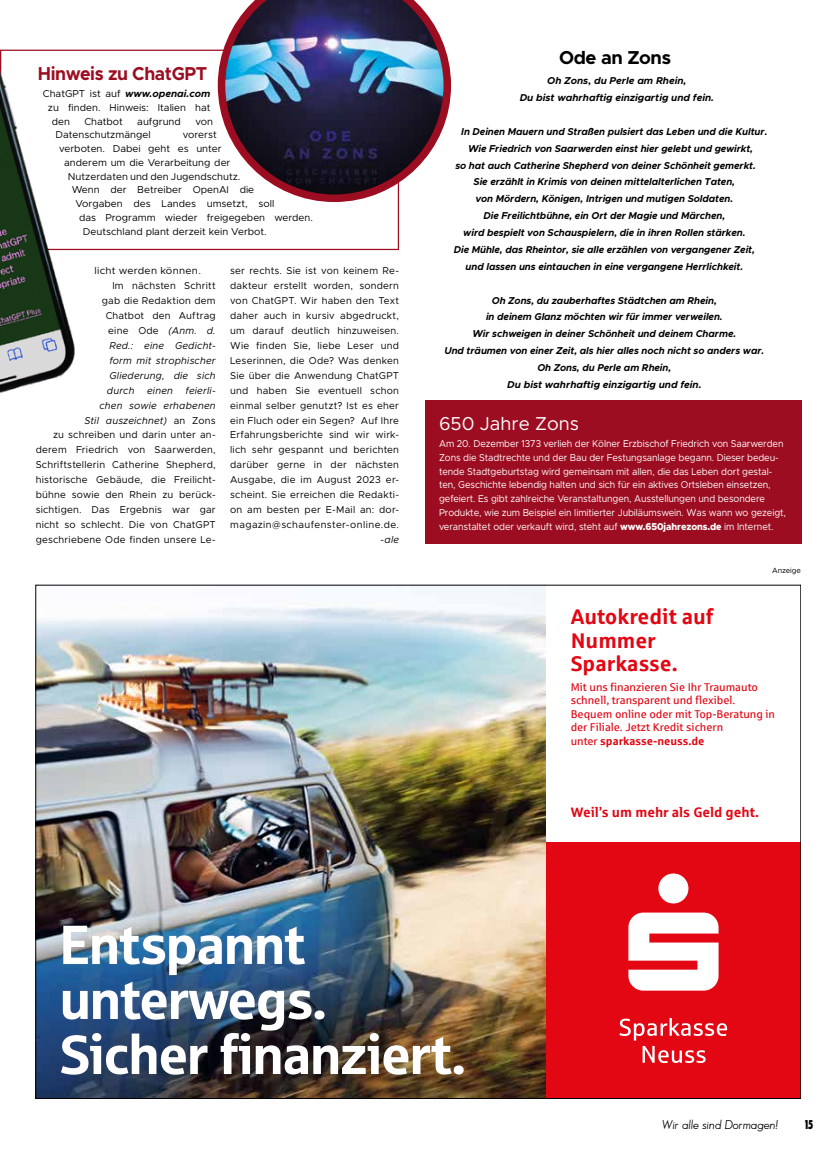
<style>
.page{position:relative;width:833px;height:1152px;background:#fff}
.page>*{position:absolute;margin:0;border:0;box-sizing:border-box;transform-origin:0 0}
.t1{font:55px/55px "Sparkasse Head";color:#fff}
.t2{font:700 21.25px/23.4px "Sparkasse Rg";color:#e30613}
.t3{font:700 18.75px "Metropolis";letter-spacing:-.02em;color:#9d0d21;scale:.95 1}
.t4{font:18.75px "Metropolis";color:#fff}
.t5{font:700 18.75px "Metropolis";letter-spacing:-.02em;color:#000}
.t6{font:700 13.75px "Sparkasse Rg";color:#e30613}
.t7{font:italic 12.5px "Sans Serif Book FLF";color:#000}
.t8{font:12.5px "Sans Serif Exb FLF Cond";color:#000}
.t9{font:11.25px/13.6px "Sparkasse Rg";color:#e30613}
.t10{font:10px/15px "Metropolis";letter-spacing:.005em;color:#000;text-align:right}
.t11{font:italic 700 10px/16.9px "Metropolis";letter-spacing:-.005em;color:#000;text-align:center}
.t12{font:10px/13.8px "Metropolis";letter-spacing:-.01em;color:#fff;scale:.93 1}
.t13{font:italic 10px "Metropolis";letter-spacing:.02em;color:#000}
.t14{font:10px "Metropolis";letter-spacing:.025em;color:#000}
.t15{font:7.5px "Metropolis";letter-spacing:-.01em;color:#000}
.s1{font-weight:400;font-style:normal}
.s2{font-style:italic}
.s3{font-weight:800}
.s4{font-weight:700}
</style>
<div class="page">
<div style="left:425px;top:401px;width:376px;height:143px;background:#9d0d21"></div>
<img style="left:0;top:49px;width:88px;height:344px">
<img style="left:218px;top:0;width:233px;height:202px">
<img style="left:38px;top:587px;width:508px;height:509px">
<img style="left:62px;top:924px;width:122px;height:26px">
<img style="left:199px;top:925px;width:106px;height:25px">
<img style="left:108px;top:950px;width:76px;height:26px">
<img style="left:197px;top:950px;width:109px;height:15px">
<img style="left:92px;top:980px;width:102px;height:26px">
<img style="left:194px;top:989px;width:118px;height:17px">
<img style="left:62px;top:1006px;width:132px;height:14px">
<img style="left:237px;top:1006px;width:76px;height:25px">
<img style="left:60px;top:1031px;width:147px;height:44px">
<img style="left:219px;top:1031px;width:72px;height:44px">
<img style="left:301px;top:1031px;width:79px;height:44px">
<img style="left:383px;top:1035px;width:70px;height:40px">
<div style="left:546px;top:842px;width:255px;height:256px;background:#e30613"></div>
<svg style="left:642px;top:1046px;width:63px;height:17px"></svg>
<svg style="left:619px;top:1018px;width:108px;height:22px"></svg>
<svg style="left:628px;top:873px;width:90px;height:117px"></svg>
<h3 class="t3" style="left:38px;top:62px;width:180px">Hinweis zu ChatGPT</h3>
<p class="t11" style="left:43px;top:85px;width:169px"><span class="s1">ChatGPT ist auf</span> www.openai.com</p>
<p class="t10" style="left:48px;top:100px;width:164px">zu finden. Hinweis: Italien hat</p>
<p class="t10" style="left:52px;top:114px;width:20px">den</p>
<p class="t10" style="left:84px;top:114px;width:40px">Chatbot</p>
<p class="t10" style="left:137px;top:114px;width:45px">aufgrund</p>
<p class="t10" style="left:195px;top:114px;width:19px">von</p>
<p class="t10" style="left:55px;top:127px;width:97px">Datenschutzmängel</p>
<p class="t10" style="left:183px;top:127px;width:36px">vorerst</p>
<p class="t10" style="left:59px;top:141px;width:164px">verboten. Dabei geht es unter</p>
<p class="t10" style="left:64px;top:155px;width:168px">anderem um die Verarbeitung der</p>
<p class="t10" style="left:68px;top:169px;width:174px">Nutzerdaten und den Jugendschutz.</p>
<p class="t10" style="left:72px;top:182px;width:184px">Wenn der Betreiber OpenAI die</p>
<p class="t10" style="left:75px;top:196px;width:200px">Vorgaben des Landes umsetzt, soll</p>
<p class="t10" style="left:79px;top:210px;width:235px">das Programm wieder freigegeben werden.</p>
<p class="t10" style="left:83px;top:224px;width:185px">Deutschland plant derzeit kein Verbot.</p>
<p class="t14" style="left:94px;top:264px;width:108px">licht werden können.</p>
<p class="t10" style="left:112px;top:278px;width:105px">Im nächsten Schritt</p>
<p class="t10" style="left:102px;top:293px;width:115px">gab die Redaktion dem</p>
<p class="t10" style="left:106px;top:308px;width:111px">Chatbot den Auftrag</p>
<p class="t10" style="left:108px;top:323px;width:109px">eine Ode <span class="s2">(Anm. d.</span></p>
<p class="t13" style="left:109px;top:339px;width:108px">Red.: eine Gedicht-</p>
<p class="t13" style="left:109px;top:354px;width:108px">form mit strophischer</p>
<p class="t13" style="left:109px;top:369px;width:108px">Gliederung, die sich</p>
<p class="t13" style="left:107px;top:384px;width:29px">durch</p>
<p class="t13" style="left:147px;top:384px;width:27px">einen</p>
<p class="t10" style="left:36px;top:383px;width:182px"><span class="s2">feierli-<br>chen sowie erhabenen<br>Stil auszeichnet)</span> an Zons<br>zu schreiben und darin unter an&shy;derem Friedrich von Saarwerden,<br>Schriftstellerin Catherine Shepherd, historische Gebäude, die Freilicht&shy;bühne sowie den Rhein zu berück&shy;sichtigen. Das Ergebnis war gar nicht so schlecht. Die von ChatGPT geschriebene Ode finden unsere Le-</p>
<p class="t10" style="left:230px;top:263px;width:170px;text-align:justify">ser rechts. Sie ist von keinem Re&shy;dakteur erstellt worden, sondern von ChatGPT. Wir haben den Text daher auch in kursiv abgedruckt, um darauf deutlich hinzuweisen.<br>Wie finden Sie, liebe Leser und Leserinnen, die Ode? Was denken Sie über die Anwendung ChatGPT und haben Sie eventuell schon einmal selber genutzt? Ist es eher ein Fluch oder ein Segen? Auf Ihre Erfahrungsberichte sind wir wirk&shy;lich sehr gespannt und berichten darüber gerne in der nächsten Ausgabe, die im August 2023 er&shy;scheint. Sie erreichen die Redakti&shy;on am besten per E-Mail an: dor&shy;magazin@schaufenster-online.de.</p>
<p class="t13" style="left:380px;top:533px;width:20px">-ale</p>
<h3 class="t5" style="left:559px;top:46px;width:113px">Ode an Zons</h3>
<p class="t11" style="left:520px;top:72px;width:196px">Oh Zons, du Perle am Rhein,<br>Du bist wahrhaftig einzigartig und fein.</p>
<p class="t11" style="left:461px;top:123px;width:308px">In Deinen Mauern und Straßen pulsiert das Leben und die Kultur.</p>
<p class="t11" style="left:468px;top:140px;width:286px">Wie Friedrich von Saarwerden einst hier gelebt und gewirkt,</p>
<p class="t11" style="left:455px;top:157px;width:302px">so hat auch Catherine Shepherd von deiner Schönheit gemerkt.</p>
<p class="t11" style="left:473px;top:174px;width:263px">Sie erzählt in Krimis von deinen mittelalterlichen Taten,</p>
<p class="t11" style="left:475px;top:190px;width:259px">von Mördern, Königen, Intrigen und mutigen Soldaten.</p>
<p class="t11" style="left:483px;top:207px;width:243px">Die Freilichtbühne, ein Ort der Magie und Märchen,</p>
<p class="t11" style="left:463px;top:224px;width:284px">wird bespielt von Schauspielern, die in ihren Rollen stärken.</p>
<p class="t11" style="left:454px;top:241px;width:303px">Die Mühle, das Rheintor, sie alle erzählen von vergangener Zeit,</p>
<p class="t11" style="left:465px;top:258px;width:279px">und lassen uns eintauchen in eine vergangene Herrlichkeit.</p>
<p class="t11" style="left:444px;top:292px;width:321px">Oh Zons, du zauberhaftes Städtchen am Rhein,<br>in deinem Glanz möchten wir für immer verweilen.<br>Wir schweigen in deiner Schönheit und deinem Charme.<br>Und träumen von einer Zeit, als hier alles noch nicht so anders war.<br>Oh Zons, du Perle am Rhein,<br>Du bist wahrhaftig einzigartig und fein.</p>
<h3 class="t4" style="left:439px;top:412px;width:141px">650 Jahre Zons</h3>
<p class="t12" style="left:439px;top:437px;width:374px">Am 20. Dezember 1373 verlieh der Kölner Erzbischof Friedrich von Saarwerden Zons die Stadtrechte und der Bau der Festungsanlage begann. Dieser bedeu&shy;tende Stadtgeburtstag wird gemeinsam mit allen, die das Leben dort gestal&shy;ten, Geschichte lebendig halten und sich für ein aktives Ortsleben einsetzen, gefeiert. Es gibt zahlreiche Veranstaltungen, Ausstellungen und besondere Produkte, wie zum Beispiel ein limitierter Jubiläumswein. Was wann wo gezeigt, veranstaltet oder verkauft wird, steht auf <span class="s3">www.650jahrezons.de</span> im Internet.</p>
<p class="t15" style="left:772px;top:566px;width:30px">Anzeige</p>
<h2 class="t2" style="left:570px;top:604px;width:144px">Autokredit auf<br>Nummer<br>Sparkasse.</h2>
<p class="t9" style="left:570px;top:679px;width:206px">Mit uns finanzieren Sie Ihr Traumauto schnell, transparent und flexibel.<br>Bequem online oder mit Top-Beratung in der Filiale. Jetzt Kredit sichern<br>unter <span class="s4">sparkasse-neuss.de</span></p>
<h3 class="t6" style="left:570px;top:803px;width:190px">Weil’s um mehr als Geld geht.</h3>
<h1 class="t1" style="left:60px;top:915px;width:407px">Entspannt unterwegs.<br>Sicher finanziert.</h1>
<p class="t7" style="left:662px;top:1117px;width:118px">Wir alle sind Dormagen!</p>
<p class="t8" style="left:805px;top:1117px;width:10px">15</p>
</div>
